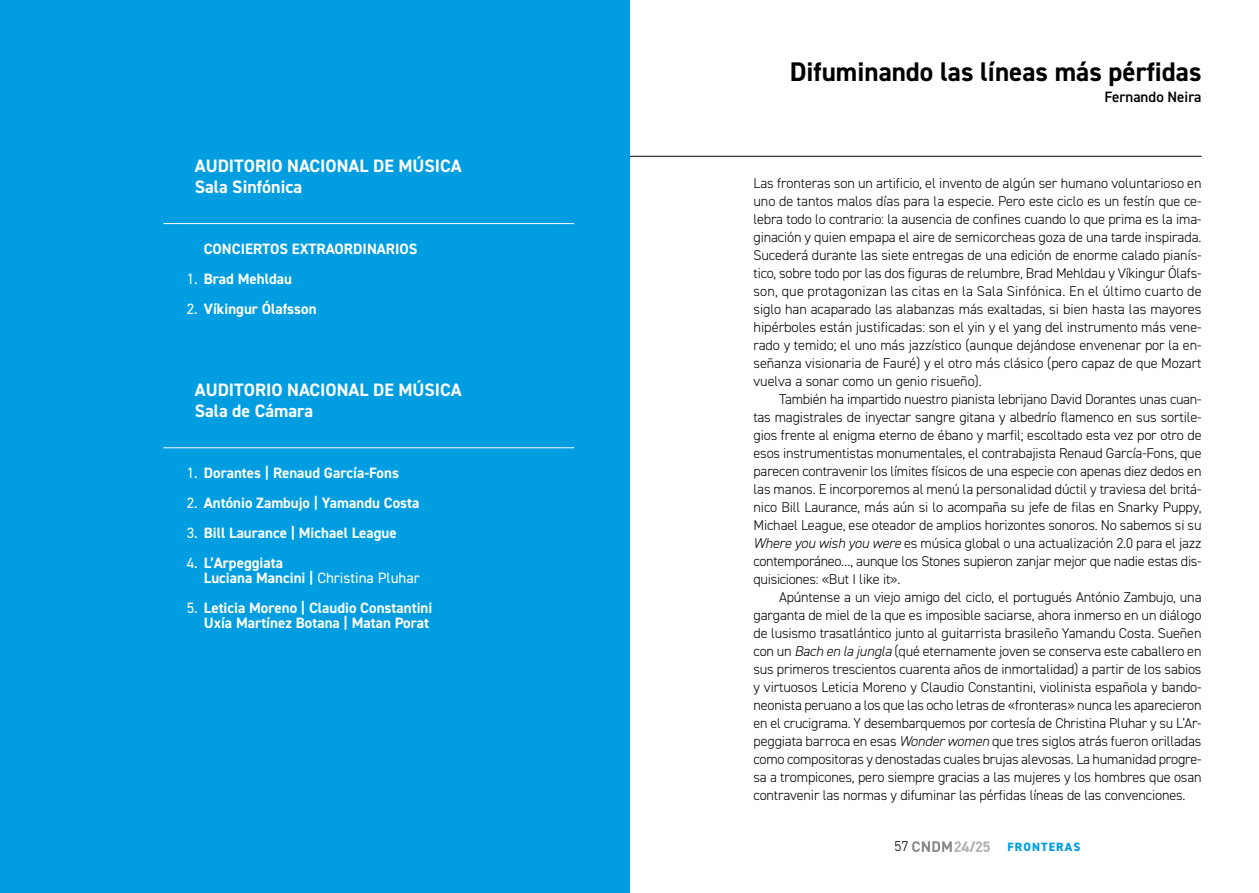
<style>
.page{position:relative;width:1259px;height:893px;background:#fff}
.page>*{position:absolute;margin:0;border:0;box-sizing:border-box;transform-origin:0 0}
.t1{font:700 27px "DIN2014";color:#000}
.t2{font:700 18px/21.6px "DIN2014";color:#fff}
.t3{font:700 15px/15px "DIN2014";color:#fff}
.t4{font:600 15px "DIN2014";color:#000}
.t5{font:300 14.25px/18px "DIN2014";letter-spacing:-.01em;color:#000;text-align:justify}
.t6{font:800 12px "DIN2014";letter-spacing:.09em;color:#009ee0}
.s1{font-weight:400}
.s2{font-style:italic}
</style>
<div class="page">
<svg style="left:912px;top:841px;width:78px;height:11px"></svg>
<hr style="left:617px;top:156px;width:584px;height:1px;background:#000">
<div style="left:0;top:0;width:629px;height:893px;background:#009ee0"></div>
<hr style="left:163px;top:223px;width:411px;height:1px;background:#fff">
<hr style="left:163px;top:447px;width:411px;height:1px;background:#fff">
<p class="t2" style="left:195px;top:154px;width:268px">AUDITORIO NACIONAL DE MÚSICA<br>Sala Sinfónica</p>
<p class="t3" style="left:204px;top:241px;width:215px">CONCIERTOS EXTRAORDINARIOS</p>
<p class="t3" style="left:187px;top:271px;width:107px"><span class="s1">1.</span> Brad Mehldau</p>
<p class="t3" style="left:187px;top:301px;width:131px"><span class="s1">2.</span> Víkingur Ólafsson</p>
<p class="t2" style="left:195px;top:379px;width:268px">AUDITORIO NACIONAL DE MÚSICA<br>Sala de Cámara</p>
<p class="t3" style="left:187px;top:466px;width:214px"><span class="s1">1.</span> Dorantes | Renaud García-Fons</p>
<p class="t3" style="left:187px;top:496px;width:234px"><span class="s1">2.</span> António Zambujo | Yamandu Costa</p>
<p class="t3" style="left:187px;top:526px;width:211px"><span class="s1">3.</span> Bill Laurance | Michael League</p>
<p class="t3" style="left:204px;top:556px;width:217px;text-indent:-17px"><span class="s1">4.</span> L’Arpeggiata<br>Luciana Mancini | <span class="s1">Christina Pluhar</span></p>
<p class="t3" style="left:187px;top:601px;width:247px;text-align:right"><span class="s1">5.</span> Leticia Moreno | Claudio Constantini<br>Uxía Martínez Botana | Matan Porat</p>
<h1 class="t1" style="left:789px;top:53px;width:413px">Difuminando las líneas más pérfidas</h1>
<p class="t4" style="left:1104px;top:86px;width:98px">Fernando Neira</p>
<p class="t5" style="left:753px;top:174px;width:450px">Las fronteras son un artificio, el invento de algún ser humano voluntarioso en uno de tantos malos días para la especie. Pero este ciclo es un festín que ce&shy;lebra todo lo contrario: la ausencia de confines cuando lo que prima es la ima&shy;ginación y quien empapa el aire de semicorcheas goza de una tarde inspirada.<br>Sucederá durante las siete entregas de una edición de enorme calado pianís&shy;tico, sobre todo por las dos figuras de relumbre, Brad Mehldau y Víkingur Ólafs&shy;son, que protagonizan las citas en la Sala Sinfónica. En el último cuarto de siglo han acaparado las alabanzas más exaltadas, si bien hasta las mayores hipérboles están justificadas: son el yin y el yang del instrumento más vene&shy;rado y temido; el uno más jazzístico (aunque dejándose envenenar por la en&shy;señanza visionaria de Fauré) y el otro más clásico (pero capaz de que Mozart vuelva a sonar como un genio risueño).</p>
<p class="t5" style="left:753px;top:390px;width:450px;text-indent:26px">También ha impartido nuestro pianista lebrijano David Dorantes unas cuan&shy;tas magistrales de inyectar sangre gitana y albedrío flamenco en sus sortile&shy;gios frente al enigma eterno de ébano y marfil; escoltado esta vez por otro de esos instrumentistas monumentales, el contrabajista Renaud García-Fons, que parecen contravenir los límites físicos de una especie con apenas diez dedos en las manos. E incorporemos al menú la personalidad dúctil y traviesa del britá&shy;nico Bill Laurance, más aún si lo acompaña su jefe de filas en Snarky Puppy, Michael League, ese oteador de amplios horizontes sonoros. No sabemos si su <span class="s2">Where you wish you were</span> es música global o una actualización 2.0 para el jazz contemporáneo…, aunque los Stones supieron zanjar mejor que nadie estas dis&shy;quisiciones: «But I like it».</p>
<p class="t5" style="left:753px;top:588px;width:450px;text-indent:26px">Apúntense a un viejo amigo del ciclo, el portugués António Zambujo, una garganta de miel de la que es imposible saciarse, ahora inmerso en un diálogo de lusismo trasatlántico junto al guitarrista brasileño Yamandu Costa. Sueñen con un <span class="s2">Bach en la jungla</span> (qué eternamente joven se conserva este caballero en sus primeros trescientos cuarenta años de inmortalidad) a partir de los sabios y virtuosos Leticia Moreno y Claudio Constantini, violinista española y bando&shy;neonista peruano a los que las ocho letras de «fronteras» nunca les aparecieron en el crucigrama. Y desembarquemos por cortesía de Christina Pluhar y su L’Ar&shy;peggiata barroca en esas <span class="s2">Wonder women</span> que tres siglos atrás fueron orilladas como compositoras y denostadas cuales brujas alevosas. La humanidad progre&shy;sa a trompicones, pero siempre gracias a las mujeres y los hombres que osan contravenir las normas y difuminar las pérfidas líneas de las convenciones.</p>
<p class="t5" style="left:894px;top:837px;width:15px">57</p>
<p class="t6" style="left:1007px;top:839px;width:74px">FRONTERAS</p>
</div>
